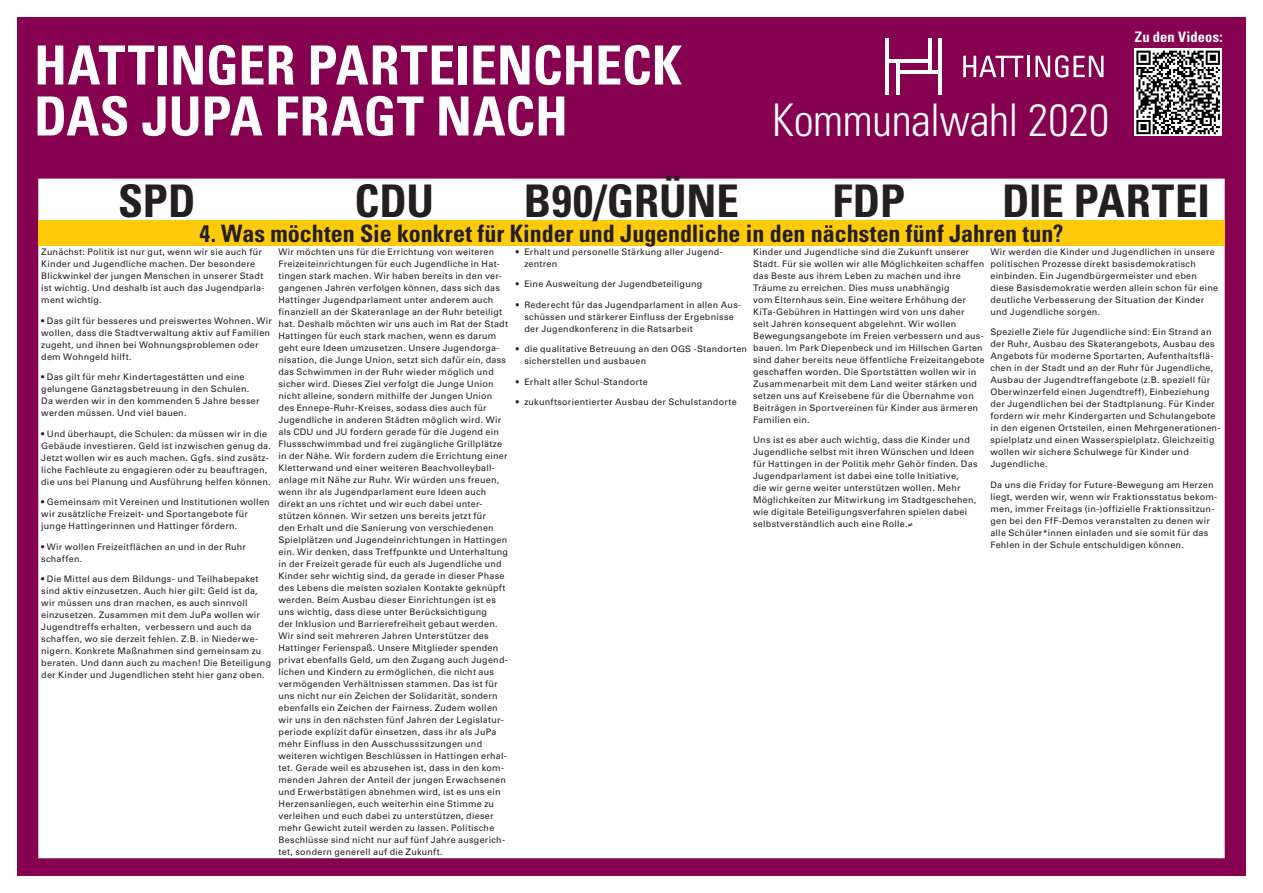
<style>
.page{position:relative;width:1263px;height:893px;background:#fff}
.page>*{position:absolute;margin:0;border:0;box-sizing:border-box;transform-origin:0 0}
.t1{font:700 condensed 54px/51px "Univers";color:#fff}
.t2{font:700 condensed 45px "Univers";color:#231f20}
.t3{font:300 condensed 45px "Univers";letter-spacing:-.01em;color:#fff}
.t4{font:700 condensed 24px "Univers";color:#231f20}
.t5{font:700 condensed 14.4px "Univers";letter-spacing:.01em;color:#fff}
.t6{font:9px/12px "Univers";letter-spacing:.03em;color:#231f20}
</style>
<div class="page">
<div style="left:17px;top:17px;width:1229px;height:859px;background:#860150"></div>
<hr style="left:896px;top:61px;width:3px;height:34px;background:#fff">
<hr style="left:885px;top:38px;width:4px;height:57px;background:#fff">
<hr style="left:928px;top:38px;width:3px;height:34px;background:#fff">
<hr style="left:938px;top:38px;width:4px;height:57px;background:#fff">
<hr style="left:887px;top:59px;width:42px;height:4px;background:#fff">
<hr style="left:898px;top:70px;width:42px;height:4px;background:#fff">
<svg style="left:963px;top:56px;width:60px;height:21px"></svg>
<hr style="left:1027px;top:56px;width:3px;height:21px;background:#fff">
<svg style="left:1035px;top:55px;width:68px;height:23px"></svg>
<div style="left:1134px;top:49px;width:88px;height:87px;background:linear-gradient(to bottom,#fff,#fff)"></div>
<svg style="left:1136px;top:51px;width:84px;height:83px;background:#7c7c7c"></svg>
<div style="left:38px;top:179px;width:1187px;height:679px;background:#fff"></div>
<div style="left:38px;top:220px;width:1187px;height:25px;background:#feca0a"></div>
<h1 class="t1" style="left:34px;top:40px;width:649px">HATTINGER PARTEIENCHECK<br>DAS JUPA FRAGT NACH</h1>
<h2 class="t3" style="left:772px;top:93px;width:339px">Kommunalwahl 2020</h2>
<h3 class="t5" style="left:1135px;top:28px;width:89px">Zu den Videos:</h3>
<h2 class="t2" style="left:118px;top:174px;width:79px">SPD</h2>
<h2 class="t2" style="left:354px;top:174px;width:81px">CDU</h2>
<h2 class="t2" style="left:524px;top:174px;width:216px">B90/GRÜNE</h2>
<h2 class="t2" style="left:832px;top:174px;width:74px">FDP</h2>
<h2 class="t2" style="left:1002px;top:174px;width:210px">DIE PARTEI</h2>
<h3 class="t4" style="left:199px;top:219px;width:865px">4. Was möchten Sie konkret für Kinder und Jugendliche in den nächsten fünf Jahren tun?</h3>
<p class="t6" style="left:41px;top:246px;width:225px">Zunächst: Politik ist nur gut, wenn wir sie auch für Kinder und Jugendliche machen. Der besondere Blickwinkel der jungen Menschen in unserer Stadt ist wichtig. Und deshalb ist auch das Jugendparla&shy;ment wichtig.</p>
<p class="t6" style="left:41px;top:315px;width:232px">• Das gilt für besseres und preiswertes Wohnen. Wir wollen, dass die Stadtverwaltung aktiv auf Familien zugeht, und ihnen bei Wohnungsproblemen oder dem Wohngeld hilft.</p>
<p class="t6" style="left:41px;top:371px;width:220px">• Das gilt für mehr Kindertagestätten und eine gelungene Ganztagsbetreuung in den Schulen.<br>Da werden wir in den kommenden 5 Jahre besser werden müssen. Und viel bauen.</p>
<p class="t6" style="left:41px;top:428px;width:231px">• Und überhaupt, die Schulen: da müssen wir in die Gebäude investieren. Geld ist inzwischen genug da.<br>Jetzt wollen wir es auch machen. Ggfs. sind zusätz&shy;liche Fachleute zu engagieren oder zu beauftragen, die uns bei Planung und Ausführung helfen können.</p>
<p class="t6" style="left:41px;top:496px;width:230px">• Gemeinsam mit Vereinen und Institutionen wollen wir zusätzliche Freizeit- und Sportangebote für junge Hattingerinnen und Hattinger fördern.</p>
<p class="t6" style="left:41px;top:541px;width:206px">• Wir wollen Freizeitflächen an und in der Ruhr schaffen.</p>
<p class="t6" style="left:41px;top:573px;width:231px">• Die Mittel aus dem Bildungs- und Teilhabepaket sind aktiv einzusetzen. Auch hier gilt: Geld ist da, wir müssen uns dran machen, es auch sinnvoll einzusetzen. Zusammen mit dem JuPa wollen wir Jugendtreffs erhalten, verbessern und auch da schaffen, wo sie derzeit fehlen. Z.B. in Niederwe&shy;nigern. Konkrete Maßnahmen sind gemeinsam zu beraten. Und dann auch zu machen! Die Beteiligung der Kinder und Jugendlichen steht hier ganz oben.</p>
<p class="t6" style="left:279px;top:246px;width:231px">Wir möchten uns für die Errichtung von weiteren Freizeiteinrichtungen für euch Jugendliche in Hat&shy;tingen stark machen. Wir haben bereits in den ver&shy;gangenen Jahren verfolgen können, dass sich das Hattinger Jugendparlament unter anderem auch finanziell an der Skateranlage an der Ruhr beteiligt hat. Deshalb möchten wir uns auch im Rat der Stadt Hattingen für euch stark machen, wenn es darum geht eure Ideen umzusetzen. Unsere Jugendorga&shy;nisation, die Junge Union, setzt sich dafür ein, dass das Schwimmen in der Ruhr wieder möglich und sicher wird. Dieses Ziel verfolgt die Junge Union nicht alleine, sondern mithilfe der Jungen Union des Ennepe-Ruhr-Kreises, sodass dies auch für Jugendliche in anderen Städten möglich wird. Wir als CDU und JU fordern gerade für die Jugend ein Flussschwimmbad und frei zugängliche Grillplätze in der Nähe. Wir fordern zudem die Errichtung einer Kletterwand und einer weiteren Beachvolleyball&shy;anlage mit Nähe zur Ruhr. Wir würden uns freuen, wenn ihr als Jugendparlament eure Ideen auch direkt an uns richtet und wir euch dabei unter&shy;stützen können. Wir setzen uns bereits jetzt für<br>den Erhalt und die Sanierung von verschiedenen Spielplätzen und Jugendeinrichtungen in Hattingen ein. Wir denken, dass Treffpunkte und Unterhaltung in der Freizeit gerade für euch als Jugendliche und Kinder sehr wichtig sind, da gerade in dieser Phase des Lebens die meisten sozialen Kontakte geknüpft werden. Beim Ausbau dieser Einrichtungen ist es uns wichtig, dass diese unter Berücksichtigung<br>der Inklusion und Barrierefreiheit gebaut werden.<br>Wir sind seit mehreren Jahren Unterstützer des Hattinger Ferienspaß. Unsere Mitglieder spenden privat ebenfalls Geld, um den Zugang auch Jugend&shy;lichen und Kindern zu ermöglichen, die nicht aus vermögenden Verhältnissen stammen. Das ist für uns nicht nur ein Zeichen der Solidarität, sondern ebenfalls ein Zeichen der Fairness. Zudem wollen wir uns in den nächsten fünf Jahren der Legislatur&shy;periode explizit dafür einsetzen, dass ihr als JuPa mehr Einfluss in den Ausschusssitzungen und weiteren wichtigen Beschlüssen in Hattingen erhal&shy;tet. Gerade weil es abzusehen ist, dass in den kom&shy;menden Jahren der Anteil der jungen Erwachsenen und Erwerbstätigen abnehmen wird, ist es uns ein Herzensanliegen, euch weiterhin eine Stimme zu verleihen und euch dabei zu unterstützen, dieser mehr Gewicht zuteil werden zu lassen. Politische Beschlüsse sind nicht nur auf fünf Jahre ausgerich&shy;tet, sondern generell auf die Zukunft.</p>
<p class="t6" style="left:524px;top:246px;width:200px;text-indent:-9px">• Erhalt und personelle Stärkung aller Jugend&shy;zentren</p>
<p class="t6" style="left:753px;top:246px;width:233px">Kinder und Jugendliche sind die Zukunft unserer Stadt. Für sie wollen wir alle Möglichkeiten schaffen das Beste aus ihrem Leben zu machen und ihre Träume zu erreichen. Dies muss unabhängig<br>vom Elternhaus sein. Eine weitere Erhöhung der KiTa-Gebühren in Hattingen wird von uns daher<br>seit Jahren konsequent abgelehnt. Wir wollen Bewegungsangebote im Freien verbessern und aus&shy;bauen. Im Park Diepenbeck und im Hillschen Garten sind daher bereits neue öffentliche Freizeitangebote geschaffen worden. Die Sportstätten wollen wir in Zusammenarbeit mit dem Land weiter stärken und setzen uns auf Kreisebene für die Übernahme von Beiträgen in Sportvereinen für Kinder aus ärmeren Familien ein.</p>
<p class="t6" style="left:753px;top:434px;width:226px">Uns ist es aber auch wichtig, dass die Kinder und Jugendliche selbst mit ihren Wünschen und Ideen für Hattingen in der Politik mehr Gehör finden. Das Jugendparlament ist dabei eine tolle Initiative,<br>die wir gerne weiter unterstützen wollen. Mehr Möglichkeiten zur Mitwirkung im Stadtgeschehen, wie digitale Beteiligungsverfahren spielen dabei selbstverständlich auch eine Rolle.≠</p>
<p class="t6" style="left:990px;top:246px;width:229px">Wir werden die Kinder und Jugendlichen in unsere politischen Prozesse direkt basisdemokratisch einbinden. Ein Jugendbürgermeister und eben diese Basisdemokratie werden allein schon für eine deutliche Verbesserung der Situation der Kinder und Jugendliche sorgen.</p>
<p class="t6" style="left:990px;top:326px;width:232px">Spezielle Ziele für Jugendliche sind: Ein Strand an der Ruhr, Ausbau des Skaterangebots, Ausbau des Angebots für moderne Sportarten, Aufenthaltsflä&shy;chen in der Stadt und an der Ruhr für Jugendliche, Ausbau der Jugendtreffangebote (z.B. speziell für Oberwinzerfeld einen Jugendtreff), Einbeziehung der Jugendlichen bei der Stadtplanung. Für Kinder fordern wir mehr Kindergarten und Schulangebote in den eigenen Ortsteilen, einen Mehrgenerationen&shy;spielplatz und einen Wasserspielplatz. Gleichzeitig wollen wir sichere Schulwege für Kinder und Jugendliche.</p>
<p class="t6" style="left:990px;top:479px;width:228px">Da uns die Friday for Future-Bewegung am Herzen liegt, werden wir, wenn wir Fraktionsstatus bekom&shy;men, immer Freitags (in-)offizielle Fraktionssitzun&shy;gen bei den FfF-Demos veranstalten zu denen wir alle Schüler*innen einladen und sie somit für das Fehlen in der Schule entschuldigen können.</p>
<p class="t6" style="left:516px;top:278px;width:188px">• Eine Ausweitung der Jugendbeteiligung</p>
<p class="t6" style="left:524px;top:299px;width:218px;text-indent:-9px">• Rederecht für das Jugendparlament in allen Aus&shy;schüssen und stärkerer Einfluss der Ergebnisse der Jugendkonferenz in die Ratsarbeit</p>
<p class="t6" style="left:524px;top:343px;width:224px;text-indent:-9px">• die qualitative Betreuung an den OGS -Standorten sicherstellen und ausbauen</p>
<p class="t6" style="left:516px;top:376px;width:133px">• Erhalt aller Schul-Standorte</p>
<p class="t6" style="left:516px;top:396px;width:222px">• zukunftsorientierter Ausbau der Schulstandorte</p>
</div>
